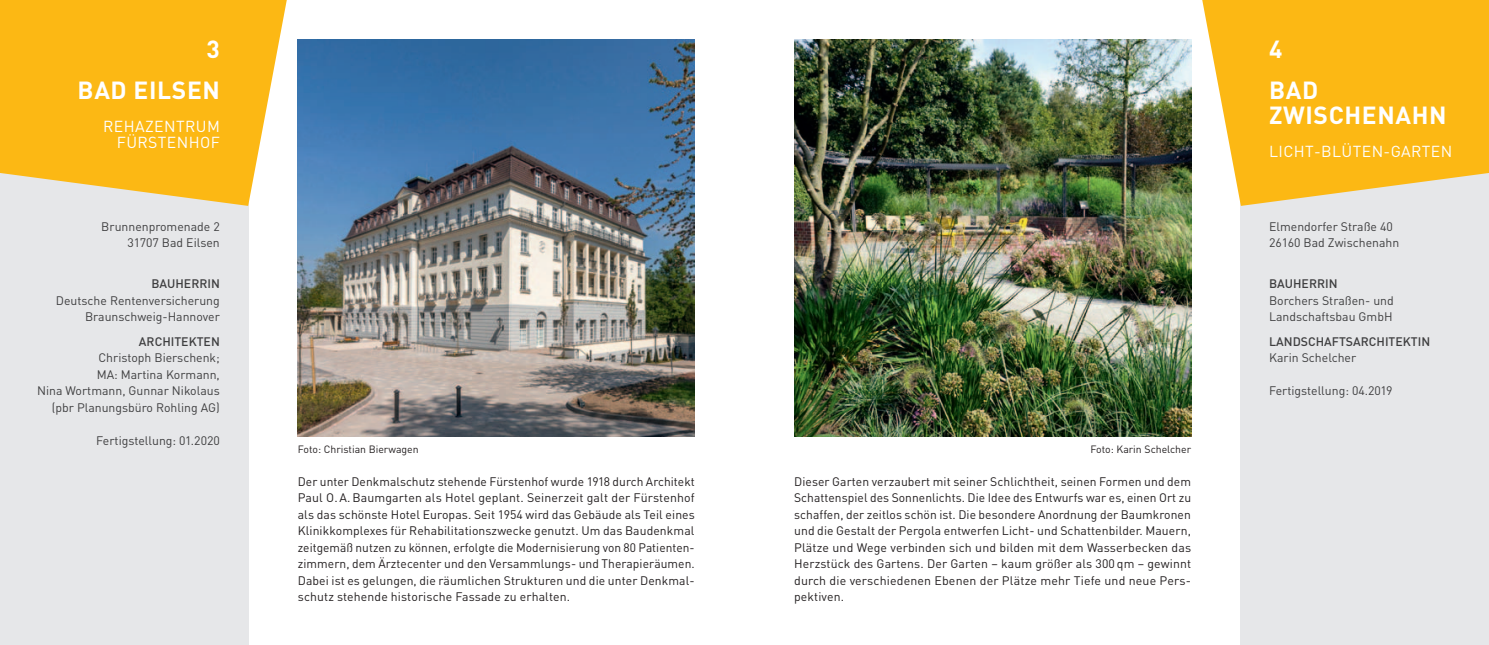
<style>
.page{position:relative;width:1489px;height:645px;background:#fff}
.page>*{position:absolute;margin:0;border:0;box-sizing:border-box;transform-origin:0 0}
.t1{font:700 24.5px/24.7px "DIN";letter-spacing:.025em;color:#fff}
.t2{font:15.75px/16.4px "DIN";letter-spacing:.025em;color:#fff}
.t3{font:12.25px/16.4px "DIN";letter-spacing:.01em;color:#231f20;text-align:justify}
.t4{font:12.25px/16.4px "DIN";color:#3e3e3f;text-align:right}
.t5{font:500 12.25px "DIN";color:#3e3e3f}
.t6{font:10.5px "DIN";color:#231f20}
</style>
<div class="page">
<div style="left:1240px;top:164px;width:248px;height:481px;background:#e6e7e9"></div>
<div style="left:0;top:164px;width:248px;height:481px;background:#e6e7e9"></div>
<svg style="left:1202px;top:0;width:286px;height:206px;background:#fac033"></svg>
<svg style="left:0;top:0;width:287px;height:206px;background:#fabf30"></svg>
<img style="left:794px;top:40px;width:397px;height:397px">
<img style="left:298px;top:40px;width:396px;height:397px">
<h1 class="t1" style="left:206px;top:35px;width:15px">3</h1>
<h1 class="t1" style="left:1268px;top:35px;width:15px">4</h1>
<h1 class="t1" style="left:78px;top:77px;width:144px">BAD EI LSEN</h1>
<p class="t2" style="left:117px;top:118px;width:32px;text-indent:-14px">Rehazentrum<br>Fürstenhof</p>
<p class="t4" style="left:101px;top:218px;width:120px">Brunnenpromenade 2<br>31707 Bad Eilsen</p>
<p class="t5" style="left:151px;top:276px;width:70px">BAUHERRIN</p>
<p class="t4" style="left:56px;top:292px;width:165px">Deutsche Rentenversicherung<br>Braunschweig-Hannover</p>
<p class="t5" style="left:139px;top:334px;width:82px">ARCHITEKTEN</p>
<p class="t4" style="left:37px;top:350px;width:184px">Christoph Bierschenk;<br>MA: Martina Kormann,<br>Nina Wortmann, Gunnar Nikolaus (pbr Planungsbüro Rohling AG)</p>
<p class="t4" style="left:96px;top:432px;width:125px">Fertigstellung: 01.2020</p>
<p class="t6" style="left:298px;top:443px;width:122px">Foto: Christian Bierwagen</p>
<p class="t3" style="left:298px;top:473px;width:398px">Der unter Denkmalschutz stehende Fürstenhof wurde 1918 durch Architekt Paul O.A.Baumgarten als Hotel geplant. Seinerzeit galt der Fürstenhof als das schönste Hotel Europas. Seit 1954 wird das Gebäude als Teil eines Klinikkomplexes für Rehabilitationszwecke genutzt. Um das Baudenkmal zeitgemäß nutzen zu können, erfolgte die Modernisierung von 80 Patienten&shy;zimmern, dem Ärztecenter und den Versammlungs- und Therapieräumen.<br>Dabei ist es gelungen, die räumlichen Strukturen und die unter Denkmal&shy;schutz stehende historische Fassade zu erhalten.</p>
<p class="t6" style="left:1090px;top:443px;width:102px">Foto: Karin Schelcher</p>
<p class="t3" style="left:794px;top:473px;width:398px">Dieser Garten verzaubert mit seiner Schlichtheit, seinen Formen und dem Schattenspiel des Sonnenlichts. Die Idee des Entwurfs war es, einen Ort zu schaffen, der zeitlos schön ist. Die besondere Anordnung der Baumkronen und die Gestalt der Pergola entwerfen Licht- und Schattenbilder. Mauern, Plätze und Wege verbinden sich und bilden mit dem Wasserbecken das Herzstück des Gartens. Der Garten – kaum größer als 300 qm – gewinnt durch die verschiedenen Ebenen der Plätze mehr Tiefe und neue Pers&shy;pektiven.</p>
<h1 class="t1" style="left:1268px;top:77px;width:179px">BAD<br>ZWISCH ENAH N</h1>
<p class="t2" style="left:1268px;top:142px;width:185px">LICHT-BLÜTEN-GARTEN</p>
<p class="t4" style="left:1268px;top:218px;width:132px;text-align:left">Elmendorfer Straße 40<br>26160 Bad Zwischenahn</p>
<p class="t5" style="left:1268px;top:276px;width:70px">BAUHERRIN</p>
<p class="t4" style="left:1268px;top:292px;width:126px;text-align:left">Borchers Straßen- und<br>Landschaftsbau GmbH</p>
<p class="t5" style="left:1268px;top:334px;width:163px">LANDSCHAFTSARCHITEKTIN</p>
<p class="t4" style="left:1268px;top:350px;width:89px">Karin Schelcher</p>
<p class="t4" style="left:1268px;top:382px;width:125px">Fertigstellung: 04.2019</p>
</div>
